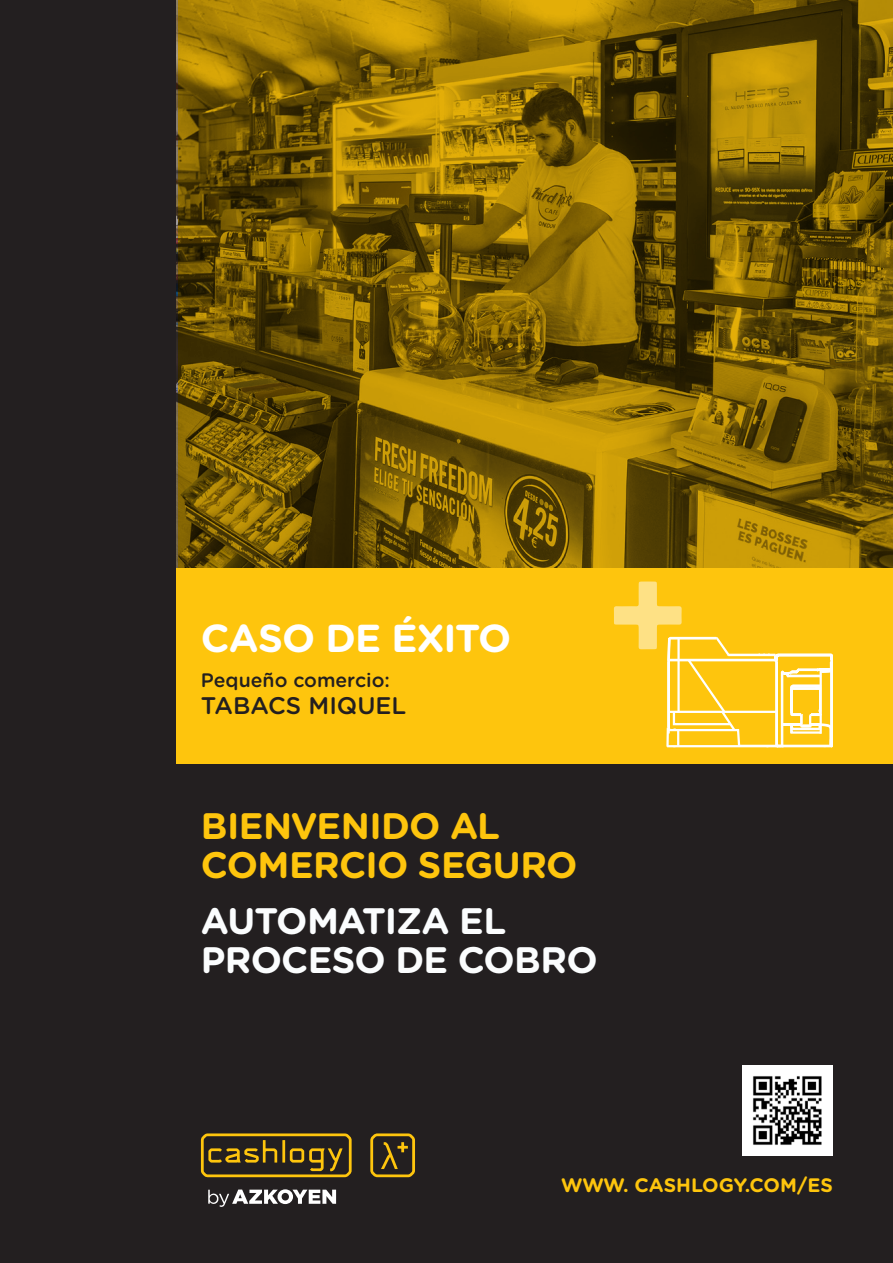
<style>
.page{position:relative;width:893px;height:1263px;background:#231f20}
.page>*{position:absolute;margin:0;border:0;box-sizing:border-box;transform-origin:0 0}
.t1{font:700 39px "Gotham Rounded";letter-spacing:-.025em;color:#fff}
.t2{font:700 36.9px/39px "Gotham Rounded";letter-spacing:-.015em;color:#fec50d}
.t3{font:700 36.9px/39px "Gotham Rounded";letter-spacing:-.02em;color:#fbfdfe}
.t4{font:500 24px "Gotham Rounded";color:#231f20}
.t5{font:700 19.5px "Gotham Rounded";letter-spacing:-.005em;color:#fec50d}
.t6{font:500 19.5px "Gotham Rounded";color:#231f20}
</style>
<div class="page">
<svg style="left:178px;top:0;width:715px;height:568px;background:#7d6004"></svg>
<div style="left:176px;top:568px;width:717px;height:195px;background:#fec50d"></div>
<svg style="left:614px;top:581px;width:219px;height:167px"></svg>
<hr style="left:792px;top:685px;width:28px;height:2px;background:#fff">
<img style="left:743px;top:1065px;width:90px;height:90px">
<svg style="left:201px;top:1133px;width:151px;height:44px"></svg>
<svg style="left:370px;top:1133px;width:45px;height:44px"></svg>
<svg style="left:208px;top:1189px;width:128px;height:18px"></svg>
<p class="t1" style="left:201px;top:610px;width:312px">CASO DE ÉXITO</p>
<p class="t6" style="left:201px;top:666px;width:191px">Pequeño comercio:</p>
<p class="t4" style="left:201px;top:688px;width:207px">TABACS MIQUEL</p>
<p class="t2" style="left:201px;top:804px;width:378px">BIENVENIDO AL<br>COMERCIO SEGURO</p>
<p class="t3" style="left:201px;top:899px;width:398px">AUTOMATIZA EL<br>PROCESO DE COBRO</p>
<p class="t5" style="left:561px;top:1171px;width:273px">WWW. CASHLOGY.COM/ES</p>
</div>
